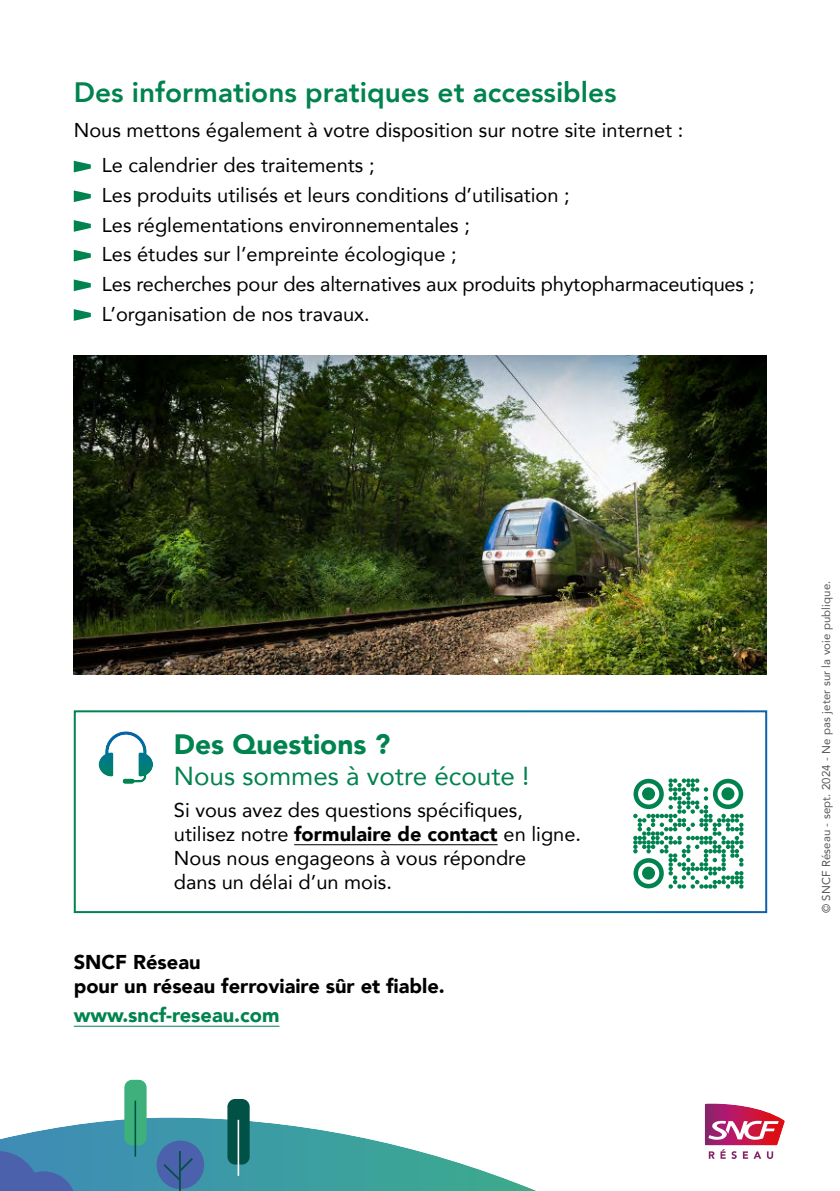
<style>
.page{position:relative;width:840px;height:1191px;background:#fff}
.page>*{position:absolute;margin:0;border:0;box-sizing:border-box;transform-origin:0 0}
.t1{font:800 28px "Avenir";color:#00834e}
.t2{font:900 28px "Avenir";color:#00834e}
.t3{font:26px "Avenir";color:#00834e}
.t4{font:20px/29.6px "Avenir";color:#000}
.t5{font:900 20px/24px "Avenir";color:#000}
.t6{font:900 20px "Avenir";color:#00834e}
.t7{font:11.4px "Avenir";letter-spacing:.01em;color:#575756}
.s1{font-weight:900}
</style>
<div class="page">
<div style="left:74px;top:710px;width:692px;height:203px;border:2px solid #fff"></div>
<svg style="left:74px;top:161px;width:17px;height:11px"></svg>
<svg style="left:74px;top:190px;width:17px;height:12px"></svg>
<svg style="left:74px;top:220px;width:17px;height:12px"></svg>
<svg style="left:74px;top:250px;width:17px;height:11px"></svg>
<svg style="left:74px;top:279px;width:17px;height:12px"></svg>
<svg style="left:74px;top:309px;width:17px;height:12px"></svg>
<svg style="left:99px;top:731px;width:54px;height:53px"></svg>
<div style="left:227px;top:1099px;width:22px;height:65px;background:#025147;border-radius:8px"></div>
<div style="left:124px;top:1079px;width:22px;height:66px;background:#3db07c;border-radius:8px"></div>
<hr style="left:134px;top:1100px;width:2px;height:56px;background:#025147">
<svg style="left:0;top:1117px;width:536px;height:74px"></svg>
<hr style="left:74px;top:1025px;width:205px;height:1px;background:#00834e">
<hr style="left:294px;top:844px;width:203px;height:1px;background:#000">
<svg style="left:704px;top:1103px;width:80px;height:56px"></svg>
<svg style="left:633px;top:778px;width:110px;height:110px"></svg>
<div style="left:641px;top:787px;width:13px;height:13px;background:#00834e;border-radius:50%"></div>
<div style="left:721px;top:787px;width:13px;height:13px;background:#00834e;border-radius:50%"></div>
<svg style="left:641px;top:866px;width:13px;height:13px"></svg>
<img style="left:74px;top:356px;width:691px;height:319px">
<h1 class="t1" style="left:74px;top:80px;width:544px">Des informations pratiques et accessibles</h1>
<p class="t4" style="left:102px;top:114px;width:582px;line-height:35.4px;text-indent:-28px">Nous mettons également à votre disposition sur notre site internet :<br>Le calendrier des traitements ;</p>
<p class="t4" style="left:102px;top:182px;width:654px">Les produits utilisés et leurs conditions d’utilisation ;<br>Les réglementations environnementales ;<br>Les études sur l’empreinte écologique ;<br>Les recherches pour des alternatives aux produits phytopharmaceutiques ; L’organisation de nos travaux.</p>
<h1 class="t2" style="left:174px;top:732px;width:218px">Des Questions ?</h1>
<h2 class="t3" style="left:174px;top:765px;width:357px">Nous sommes à votre écoute !</h2>
<p class="t4" style="left:174px;top:797px;width:408px;line-height:24px">Si vous avez des questions spécifiques, utilisez notre <span class="s1">formulaire de contact</span> en ligne.<br>Nous nous engageons à vous répondre<br>dans un délai d’un mois.</p>
<p class="t5" style="left:74px;top:951px;width:372px">SNCF Réseau<br>pour un réseau ferroviaire sûr et fiable.</p>
<p class="t6" style="left:74px;top:1006px;width:207px">www.sncf-reseau.com</p>
<p class="t7" style="left:820px;top:913px;width:334px;rotate:-90deg">© SNCF Réseau - sept. 2024 - Ne pas jeter sur la voie publique.</p>
</div>
